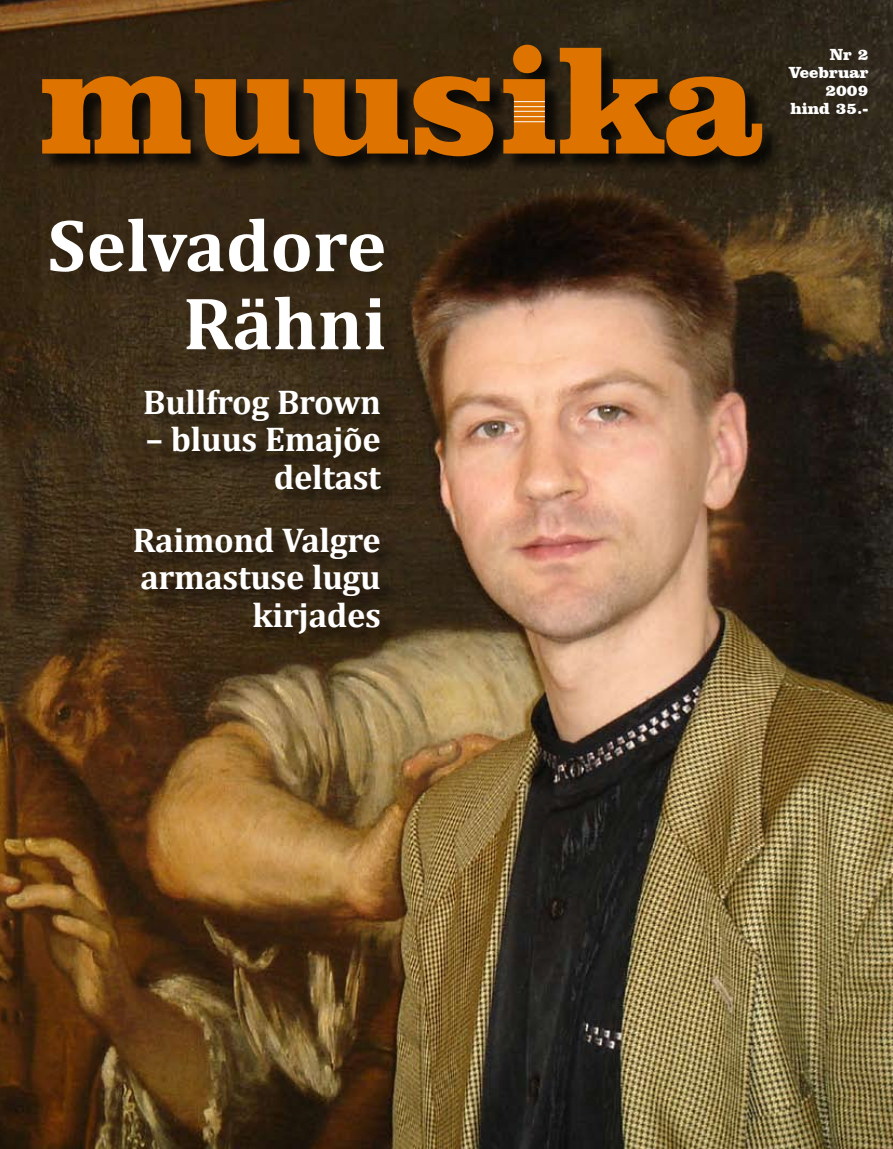
<style>
.page{position:relative;width:893px;height:1149px;background:#fff}
.page>*{position:absolute;margin:0;border:0;box-sizing:border-box;transform-origin:0 0}
.t1{font:700 75px/78px "Cambria";color:#fff;text-align:right}
.t2{font:700 34.5px/37.5px "Cambria";letter-spacing:-.01em;color:#fff;text-align:right}
.t3{font:900 16.5px/18px "Clarendon BT";color:#fff;text-align:right}
</style>
<div class="page">
<img style="left:0;top:0;width:893px;height:1148px">
<div style="left:44px;top:46px;width:738px;height:130px;background:#000;opacity:.75"></div>
<svg style="left:42px;top:45px;width:720px;height:111px;background:#804708"></svg>
<hr style="left:514px;top:106px;width:31px;height:1px;background:#fff">
<hr style="left:514px;top:111px;width:31px;height:1px;background:#fff">
<hr style="left:514px;top:116px;width:31px;height:1px;background:#fff">
<hr style="left:514px;top:101px;width:31px;height:1px;background:#fff">
<hr style="left:514px;top:121px;width:31px;height:1px;background:#fff">
<div style="left:51px;top:220px;width:353px;height:150px;background:#372816"></div>
<div style="left:137px;top:390px;width:263px;height:262px;background:#000;opacity:.55"></div>
<h1 class="t1" style="left:47px;top:205px;width:341px">Selvadore<br>Rähni</h1>
<p class="t2" style="left:143px;top:382px;width:239px">Bullfrog Brown</p>
<p class="t2" style="left:146px;top:419px;width:237px">– bluus Emajõe deltast</p>
<p class="t2" style="left:133px;top:520px;width:250px">Raimond Valgre armastuse lugu kirjades</p>
<p class="t3" style="left:789px;top:45px;width:81px">Nr 2<br>Veebruar<br>2009 hind 35.-</p>
</div>
